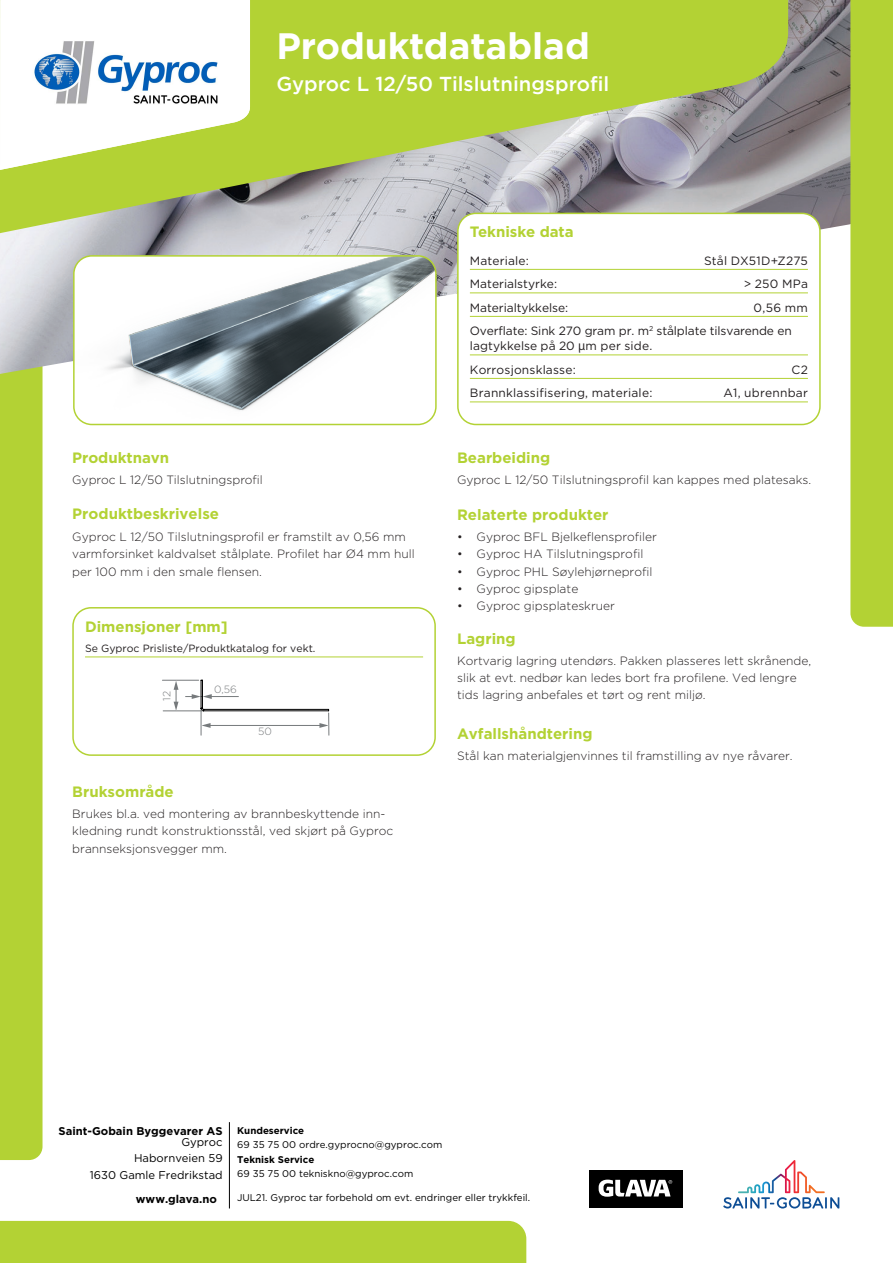
<style>
.page{position:relative;width:893px;height:1263px;background:#fff}
.page>*{position:absolute;margin:0;border:0;box-sizing:border-box;transform-origin:0 0}
.t1{font:700 36.75px "Gotham";color:#fff}
.t2{font:500 20.25px "Gotham";color:#fff}
.t3{font:700 15px "Gotham";color:#b3d234}
.t4{font:300 12px/17.4px "Gotham";color:#231f20}
.t5{font:12px/23.4px "Gotham";letter-spacing:.005em;color:#231f20}
.t6{font:11.25px/16.2px "Gotham";color:#000;text-align:right}
.t7{font:700 11.25px "Gotham";color:#000}
.t8{font:10.5px "Gotham";color:#231f20}
.t9{font:300 10.5px "Gotham";color:#777a7c}
.t10{font:9.75px "Gotham";color:#000}
.t11{font:700 9.75px "Gotham";color:#000}
.s1{font-family:"Koz Go Pr 6 N"}
</style>
<div class="page">
<div style="left:0;top:386px;width:43px;height:774px;background:#b3d234"></div>
<img style="left:0;top:0;width:850px;height:375px">
<div style="left:0;top:1221px;width:526px;height:42px;background:#b3d234"></div>
<svg style="left:723px;top:1160px;width:116px;height:48px"></svg>
<svg style="left:0;top:0;width:788px;height:307px;background:#b1c172"></svg>
<div style="left:850px;top:0;width:43px;height:627px;background:#b3d234"></div>
<img style="left:74px;top:256px;width:362px;height:168px">
<div style="left:73px;top:255px;width:364px;height:170px;border:2px solid #b3d234;border-radius:18px"></div>
<div style="left:458px;top:213px;width:362px;height:211px;background:#fff;border-radius:18px"></div>
<div style="left:457px;top:213px;width:364px;height:212px;border:2px solid #b3d234;border-radius:18px"></div>
<hr style="left:470px;top:269px;width:338px;height:1px;background:#b3d234">
<hr style="left:470px;top:292px;width:338px;height:1px;background:#b3d234">
<hr style="left:470px;top:316px;width:338px;height:1px;background:#b3d234">
<hr style="left:470px;top:354px;width:338px;height:1px;background:#b3d234">
<hr style="left:470px;top:378px;width:338px;height:1px;background:#b3d234">
<hr style="left:470px;top:401px;width:338px;height:1px;background:#b3d234">
<div style="left:72px;top:607px;width:364px;height:149px;border:2px solid #b3d234;border-radius:18px"></div>
<hr style="left:85px;top:656px;width:338px;height:1px;background:#b3d234">
<hr style="left:163px;top:711px;width:39px;height:1px;background:#767a7c">
<hr style="left:162px;top:680px;width:37px;height:1px;background:#767a7c">
<svg style="left:174px;top:681px;width:4px;height:30px"></svg>
<svg style="left:185px;top:680px;width:144px;height:55px"></svg>
<div style="left:590px;top:1170px;width:93px;height:38px;background:#000"></div>
<svg style="left:599px;top:1179px;width:73px;height:18px"></svg>
<hr style="left:229px;top:1122px;width:1px;height:86px;background:#000">
<img style="left:1px;top:1px;width:248px;height:169px">
<h1 class="t1" style="left:276px;top:22px;width:315px">Produktdatablad</h1>
<h2 class="t2" style="left:276px;top:70px;width:334px">Gyproc L 12/50 Tilslutningsprofil</h2>
<p class="t3" style="left:470px;top:222px;width:105px">Tekniske data</p>
<p class="t5" style="left:470px;top:249px;width:60px">Materiale:</p>
<p class="t5" style="left:704px;top:249px;width:105px">Stål DX51D+Z275</p>
<p class="t5" style="left:470px;top:272px;width:89px">Materialstyrke:</p>
<p class="t5" style="left:744px;top:272px;width:66px">&gt; 250 MPa</p>
<p class="t5" style="left:470px;top:296px;width:100px">Materialtykkelse:</p>
<p class="t5" style="left:470px;top:296px;width:340px;text-indent:284px">0,56 mm<br>Overflate: Sink 270 gram pr. m<sup>2</sup> stålplate tilsvarende en</p>
<p class="t5" style="left:470px;top:334px;width:184px">lagtykkelse på 20 <span class="s1">µ</span>m per side.<br>Korrosjonsklasse:</p>
<p class="t5" style="left:791px;top:358px;width:18px">C2</p>
<p class="t3" style="left:72px;top:447px;width:98px">Produktnavn</p>
<p class="t4" style="left:72px;top:471px;width:192px">Gyproc L 12/50 Tilslutningsprofil</p>
<p class="t3" style="left:72px;top:504px;width:148px">Produktbeskrivelse</p>
<p class="t4" style="left:72px;top:527px;width:344px">Gyproc L 12/50 Tilslutningsprofil er framstilt av 0,56 mm varmforsinket kaldvalset stålplate. Profilet har Ø4 mm hull per 100 mm i den smale flensen.</p>
<p class="t3" style="left:85px;top:617px;width:144px">Dimensjoner [mm]</p>
<p class="t8" style="left:85px;top:642px;width:232px">Se Gyproc Prisliste/Produktkatalog for vekt.</p>
<p class="t9" style="left:160px;top:700px;width:11px;rotate:-90deg">12</p>
<p class="t9" style="left:214px;top:683px;width:24px">0,56</p>
<p class="t9" style="left:258px;top:725px;width:15px">50</p>
<p class="t3" style="left:72px;top:782px;width:103px">Bruksområde</p>
<p class="t4" style="left:72px;top:805px;width:323px">Brukes bl.a. ved montering av brannbeskyttende inn&shy;kledning rundt konstruktionsstål, ved skjørt på Gyproc brannseksjonsvegger mm.</p>
<p class="t5" style="left:470px;top:381px;width:184px">Brannklassifisering, materiale:</p>
<p class="t5" style="left:724px;top:381px;width:86px">A1, ubrennbar</p>
<p class="t3" style="left:457px;top:448px;width:95px">Bearbeiding</p>
<p class="t4" style="left:457px;top:471px;width:356px">Gyproc L 12/50 Tilslutningsprofil kan kappes med platesaks.</p>
<p class="t3" style="left:457px;top:504px;width:153px">Relaterte produkter</p>
<p class="t4" style="left:457px;top:528px;width:201px">• Gyproc BFL Bjelkeflensprofiler</p>
<p class="t4" style="left:457px;top:545px;width:188px">• Gyproc HA Tilslutningsprofil</p>
<p class="t4" style="left:457px;top:562px;width:197px">• Gyproc PHL Søylehjørneprofil</p>
<p class="t4" style="left:457px;top:580px;width:123px">• Gyproc gipsplate</p>
<p class="t4" style="left:457px;top:597px;width:159px">• Gyproc gipsplateskruer</p>
<p class="t3" style="left:457px;top:628px;width:60px">Lagring</p>
<p class="t4" style="left:457px;top:651px;width:356px">Kortvarig lagring utendørs. Pakken plasseres lett skrånende, slik at evt. nedbør kan ledes bort fra profilene. Ved lengre tids lagring anbefales et tørt og rent miljø.</p>
<p class="t3" style="left:457px;top:724px;width:137px">Avfallshåndtering</p>
<p class="t4" style="left:457px;top:747px;width:337px">Stål kan materialgjenvinnes til framstilling av nye råvarer.</p>
<p class="t7" style="left:59px;top:1123px;width:165px">Saint-Gobain Byggevarer AS</p>
<p class="t6" style="left:90px;top:1134px;width:134px">Gyproc<br>Habornveien 59<br>1630 Gamle Fredrikstad</p>
<p class="t7" style="left:136px;top:1191px;width:83px">www.glava.no</p>
<p class="t11" style="left:237px;top:1124px;width:69px">Kundeservice</p>
<p class="t10" style="left:237px;top:1139px;width:207px">69 35 75 00 ordre.gyprocno@gyproc.com</p>
<p class="t11" style="left:237px;top:1153px;width:79px">Teknisk Service</p>
<p class="t10" style="left:237px;top:1168px;width:178px">69 35 75 00 tekniskno@gyproc.com</p>
<p class="t10" style="left:237px;top:1192px;width:295px">JUL21. Gyproc tar forbehold om evt. endringer eller trykkfeil.</p>
</div>
